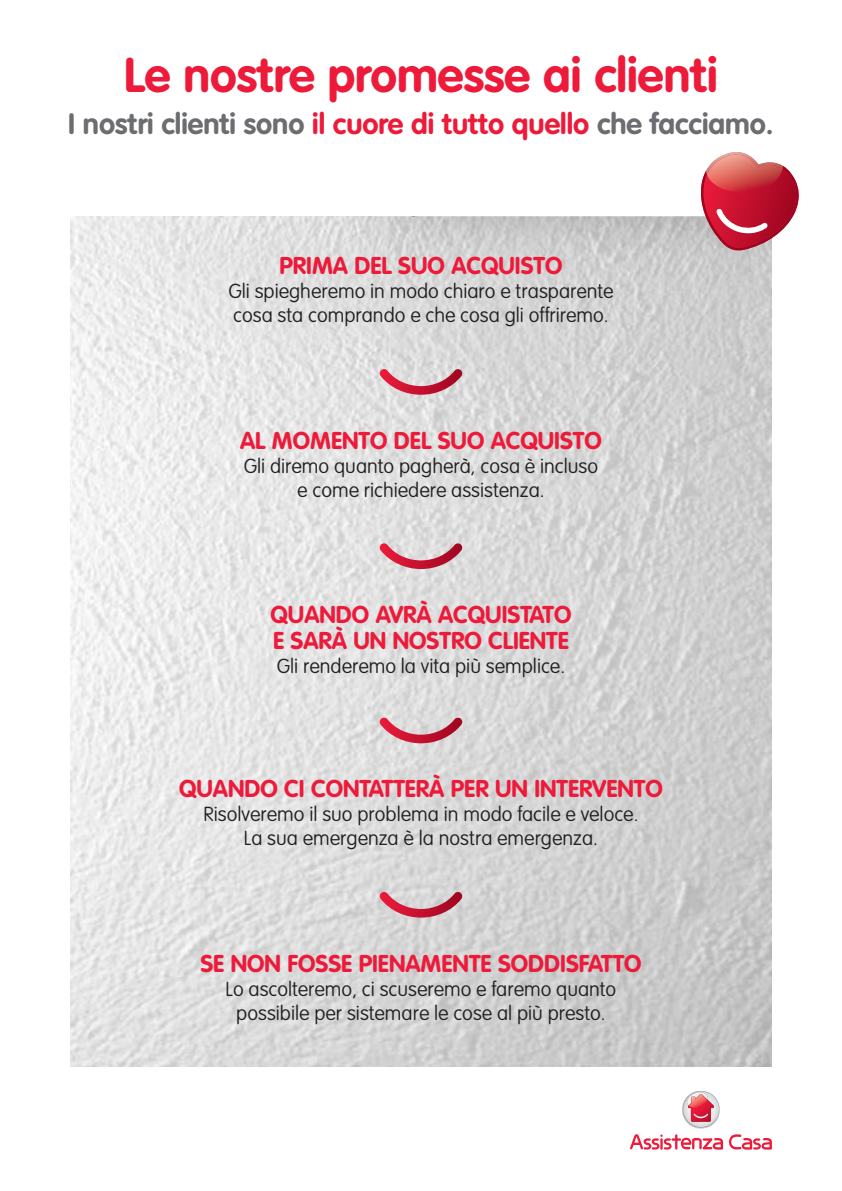
<style>
.page{position:relative;width:842px;height:1191px;background:#fff}
.page>*{position:absolute;margin:0;border:0;box-sizing:border-box;transform-origin:0 0}
.t1{font:700 48px "Homeserve Rounded";color:#ed1a3a}
.t2{font:700 29px "Homeserve Rounded";color:#6c6d70}
.t3{font:700 24px "Homeserve Rounded";color:#ed1a3a}
.t4{font:100 20px "Home Serve Rounded";color:#231f20}
.s1{color:#ed1a3a}
</style>
<div class="page">
<img style="left:70px;top:217px;width:702px;height:849px">
<svg style="left:682px;top:1091px;width:38px;height:37px"></svg>
<div style="left:683px;top:1091px;width:36px;height:37px;background:#adaeb2;border-radius:50%"></div>
<svg style="left:683px;top:1091px;width:36px;height:36px"></svg>
<div style="left:683px;top:1091px;width:35px;height:36px;background:#dcdddf;border-radius:50%"></div>
<div style="left:683px;top:1091px;width:35px;height:35px;background:#d8d9db;border-radius:50%"></div>
<div style="left:684px;top:1092px;width:34px;height:34px;background:#e1e2e4;border-radius:50%"></div>
<svg style="left:683px;top:1091px;width:31px;height:36px"></svg>
<svg style="left:729px;top:1134px;width:43px;height:15px"></svg>
<svg style="left:630px;top:1134px;width:93px;height:15px"></svg>
<svg style="left:380px;top:369px;width:82px;height:26px;background:#d4929d"></svg>
<svg style="left:380px;top:543px;width:82px;height:26px;background:#d4929d"></svg>
<svg style="left:380px;top:717px;width:82px;height:26px;background:#d3919c"></svg>
<svg style="left:380px;top:892px;width:82px;height:25px;background:#cf8b96"></svg>
<svg style="left:699px;top:152px;width:100px;height:99px"></svg>
<img style="left:707px;top:155px;width:75px;height:38px">
<p class="t1" style="left:124px;top:46px;width:595px">Le nostre promesse ai clienti</p>
<p class="t2" style="left:68px;top:107px;width:707px">I nostri clienti sono <span class="s1">il cuore di tutto quello</span> che facciamo.</p>
<p class="t3" style="left:280px;top:252px;width:284px">PRIMA DEL SUO ACQUISTO</p>
<p class="t4" style="left:228px;top:280px;width:387px">Gli spiegheremo in modo chiaro e trasparente</p>
<p class="t4" style="left:233px;top:304px;width:377px">cosa sta comprando e che cosa gli offriremo.</p>
<p class="t3" style="left:240px;top:426px;width:363px">AL MOMENTO DEL SUO ACQUISTO</p>
<p class="t4" style="left:244px;top:454px;width:356px">Gli diremo quanto pagherà, cosa è incluso</p>
<p class="t4" style="left:297px;top:478px;width:249px">e come richiedere assistenza.</p>
<p class="t3" style="left:271px;top:600px;width:302px">QUANDO AVRÀ ACQUISTATO</p>
<p class="t3" style="left:273px;top:626px;width:297px">E SARÀ UN NOSTRO CLIENTE</p>
<p class="t4" style="left:277px;top:654px;width:290px">Gli renderemo la vita più semplice.</p>
<p class="t3" style="left:179px;top:774px;width:485px">QUANDO CI CONTATTERÀ PER UN INTERVENTO</p>
<p class="t4" style="left:203px;top:803px;width:436px">Risolveremo il suo problema in modo facile e veloce.</p>
<p class="t4" style="left:244px;top:827px;width:355px">La sua emergenza è la nostra emergenza.</p>
<p class="t3" style="left:200px;top:949px;width:443px">SE NON FOSSE PIENAMENTE SODDISFATTO</p>
<p class="t4" style="left:226px;top:977px;width:392px">Lo ascolteremo, ci scuseremo e faremo quanto</p>
<p class="t4" style="left:236px;top:1001px;width:371px">possibile per sistemare le cose al più presto.</p>
</div>
